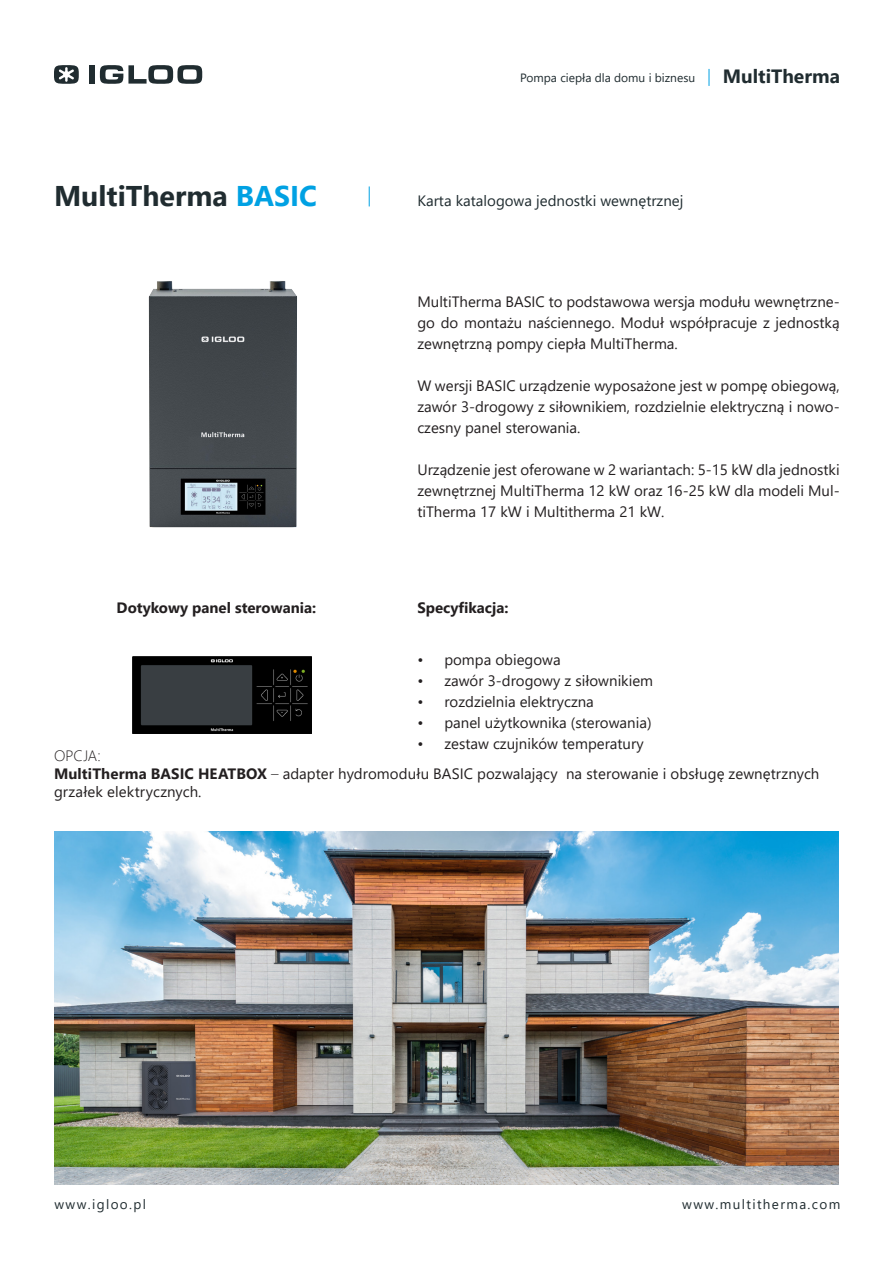
<style>
.page{position:relative;width:893px;height:1263px;background:#fff}
.page>*{position:absolute;margin:0;border:0;box-sizing:border-box;transform-origin:0 0}
.t1{font:700 28.5px "Segoe UI";color:#202c30}
.t2{font:700 19.2px "Segoe UI";color:#202c30}
.t3{font:15px/21px "Segoe UI";color:#231f20;text-align:justify}
.t4{font:700 15px "Segoe UI";color:#231f20}
.t5{font:15px "Segoe UI";color:#202c30}
.t6{font:300 15px "Segoe UI";color:#231f20}
.t7{font:13.5px "Segoe UI";letter-spacing:.1em;color:#202c30}
.t8{font:12px "Segoe UI";color:#202c30}
.s1{color:#00a1e3}
.s2{font-weight:700}
.s3{font-weight:300}
</style>
<div class="page">
<svg style="left:709px;top:69px;width:1px;height:17px"></svg>
<div style="left:90px;top:65px;width:5px;height:19px;background:#202c30"></div>
<svg style="left:100px;top:65px;width:102px;height:19px"></svg>
<svg style="left:54px;top:65px;width:25px;height:19px"></svg>
<svg style="left:369px;top:186px;width:1px;height:20px"></svg>
<img style="left:132px;top:656px;width:179px;height:77px">
<img style="left:149px;top:281px;width:148px;height:246px">
<img style="left:54px;top:831px;width:785px;height:353px">
<p class="t8" style="left:520px;top:67px;width:176px">Pompa ciepła dla domu i biznesu</p>
<p class="t2" style="left:723px;top:58px;width:119px">MultiTherma</p>
<p class="t1" style="left:54px;top:169px;width:264px">MultiTherma <span class="s1">BASIC</span></p>
<p class="t5" style="left:417px;top:187px;width:267px">Karta katalogowa jednostki wewnętrznej</p>
<p class="t3" style="left:417px;top:290px;width:424px">MultiTherma BASIC to podstawowa wersja modułu wewnętrzne&shy;go do montażu naściennego. Moduł współpracuje z jednostką zewnętrzną pompy ciepła MultiTherma.</p>
<p class="t3" style="left:417px;top:374px;width:424px">W wersji BASIC urządzenie wyposażone jest w pompę obiegową, zawór 3-drogowy z siłownikiem, rozdzielnie elektryczną i nowo&shy;czesny panel sterowania.</p>
<p class="t3" style="left:417px;top:458px;width:424px">Urządzenie jest oferowane w 2 wariantach: 5-15 kW dla jednostki zewnętrznej MultiTherma 12 kW oraz 16-25 kW dla modeli Mul&shy;tiTherma 17 kW i Multitherma 21 kW.</p>
<p class="t4" style="left:117px;top:593px;width:201px">Dotykowy panel sterowania:</p>
<p class="t4" style="left:417px;top:593px;width:93px">Specyfikacja:</p>
<p class="t3" style="left:417px;top:648px;width:145px">• pompa obiegowa</p>
<p class="t3" style="left:417px;top:669px;width:237px">• zawór 3-drogowy z siłownikiem</p>
<p class="t3" style="left:417px;top:690px;width:178px">• rozdzielnia elektryczna</p>
<p class="t3" style="left:417px;top:711px;width:236px">• panel użytkownika (sterowania)</p>
<p class="t3" style="left:417px;top:732px;width:228px">• zestaw czujników temperatury</p>
<p class="t6" style="left:54px;top:742px;width:48px">OPCJA:</p>
<p class="t3" style="left:54px;top:764px;width:767px;line-height:18px"><span class="s2">MultiTherma BASIC HEATBOX</span> <span class="s3">–</span> adapter hydromodułu BASIC pozwalający na sterowanie i obsługę zewnętrznych grzałek elektrycznych.</p>
<p class="t7" style="left:55px;top:1191px;width:93px">www.igloo.pl</p>
<p class="t7" style="left:682px;top:1191px;width:160px">www.multitherma.com</p>
</div>
